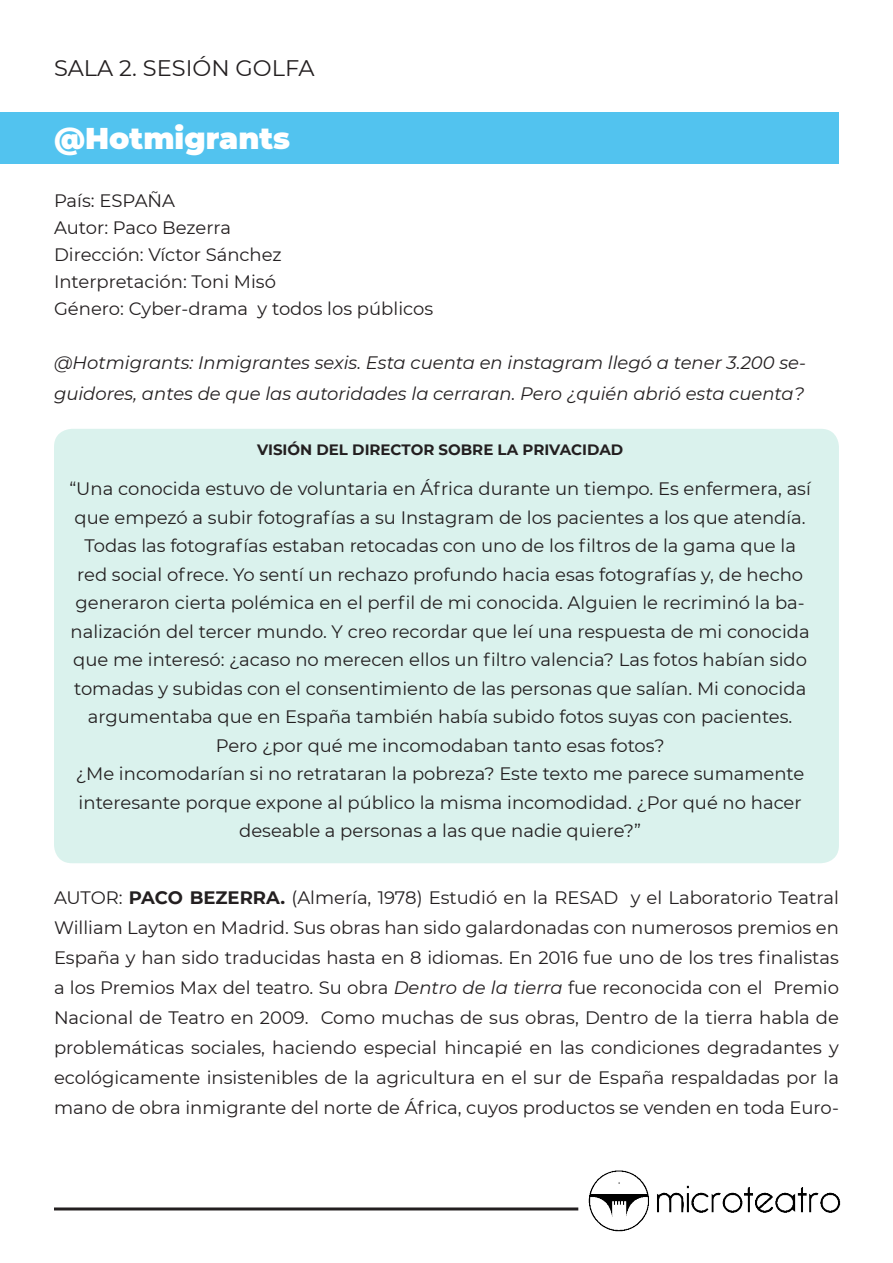
<style>
.page{position:relative;width:893px;height:1263px;background:#fff}
.page>*{position:absolute;margin:0;border:0;box-sizing:border-box;transform-origin:0 0}
.t1{font:900 30px "Montserrat";color:#fff}
.t2{font:22.5px "Montserrat";color:#231f20}
.t3{font:18px/28.5px "Montserrat";color:#231f20}
.t4{font:italic 18px/31.5px "Montserrat";color:#231f20}
.t5{font:700 15px "Montserrat";color:#231f20}
.s1{font-weight:700}
.s2{font-style:italic}
</style>
<div class="page">
<div style="left:54px;top:429px;width:785px;height:434px;background:#daf2ed;border-radius:18px"></div>
<div style="left:0;top:113px;width:839px;height:51px;background:#52c3ef"></div>
<img style="left:578px;top:1170px;width:263px;height:62px">
<hr style="left:54px;top:1207px;width:524px;height:3px;background:#231f20">
<p class="t2" style="left:54px;top:52px;width:262px">SALA 2. SESIÓN GOLFA</p>
<h1 class="t1" style="left:54px;top:116px;width:238px">@Hotmigrants</h1>
<p class="t3" style="left:54px;top:186px;width:381px;line-height:27px">País: ESPAÑA<br>Autor: Paco Bezerra<br>Dirección: Víctor Sánchez<br>Interpretación: Toni Misó<br>Género: Cyber-drama y todos los públicos</p>
<p class="t4" style="left:54px;top:346px;width:754px">@Hotmigrants: Inmigrantes sexis. Esta cuenta en instagram llegó a tener 3.200 se&shy;guidores, antes de que las autoridades la cerraran. Pero ¿quién abrió esta cuenta?</p>
<p class="t5" style="left:257px;top:438px;width:368px">VISIÓN DEL DIRECTOR SOBRE LA PRIVACIDAD</p>
<p class="t3" style="left:69px;top:474px;width:743px;text-align:center">“Una conocida estuvo de voluntaria en África durante un tiempo. Es enfermera, así que empezó a subir fotografías a su Instagram de los pacientes a los que atendía.<br>Todas las fotografías estaban retocadas con uno de los filtros de la gama que la red social ofrece. Yo sentí un rechazo profundo hacia esas fotografías y, de hecho generaron cierta polémica en el perfil de mi conocida. Alguien le recriminó la ba&shy;nalización del tercer mundo. Y creo recordar que leí una respuesta de mi conocida que me interesó: ¿acaso no merecen ellos un filtro valencia? Las fotos habían sido tomadas y subidas con el consentimiento de las personas que salían. Mi conocida argumentaba que en España también había subido fotos suyas con pacientes.<br>Pero ¿por qué me incomodaban tanto esas fotos?<br>¿Me incomodarían si no retrataran la pobreza? Este texto me parece sumamente interesante porque expone al público la misma incomodidad. ¿Por qué no hacer deseable a personas a las que nadie quiere?”</p>
<p class="t3" style="left:54px;top:882px;width:786px;line-height:30px;text-align:justify">AUTOR: <span class="s1">PACO BEZERRA.</span> (Almería, 1978) Estudió en la RESAD y el Laboratorio Teatral William Layton en Madrid. Sus obras han sido galardonadas con numerosos premios en España y han sido traducidas hasta en 8 idiomas. En 2016 fue uno de los tres finalistas a los Premios Max del teatro. Su obra <span class="s2">Dentro de la tierra</span> fue reconocida con el Premio Nacional de Teatro en 2009. Como muchas de sus obras, Dentro de la tierra habla de problemáticas sociales, haciendo especial hincapié en las condiciones degradantes y ecológicamente insistenibles de la agricultura en el sur de España respaldadas por la mano de obra inmigrante del norte de África, cuyos productos se venden en toda Euro-</p>
</div>
